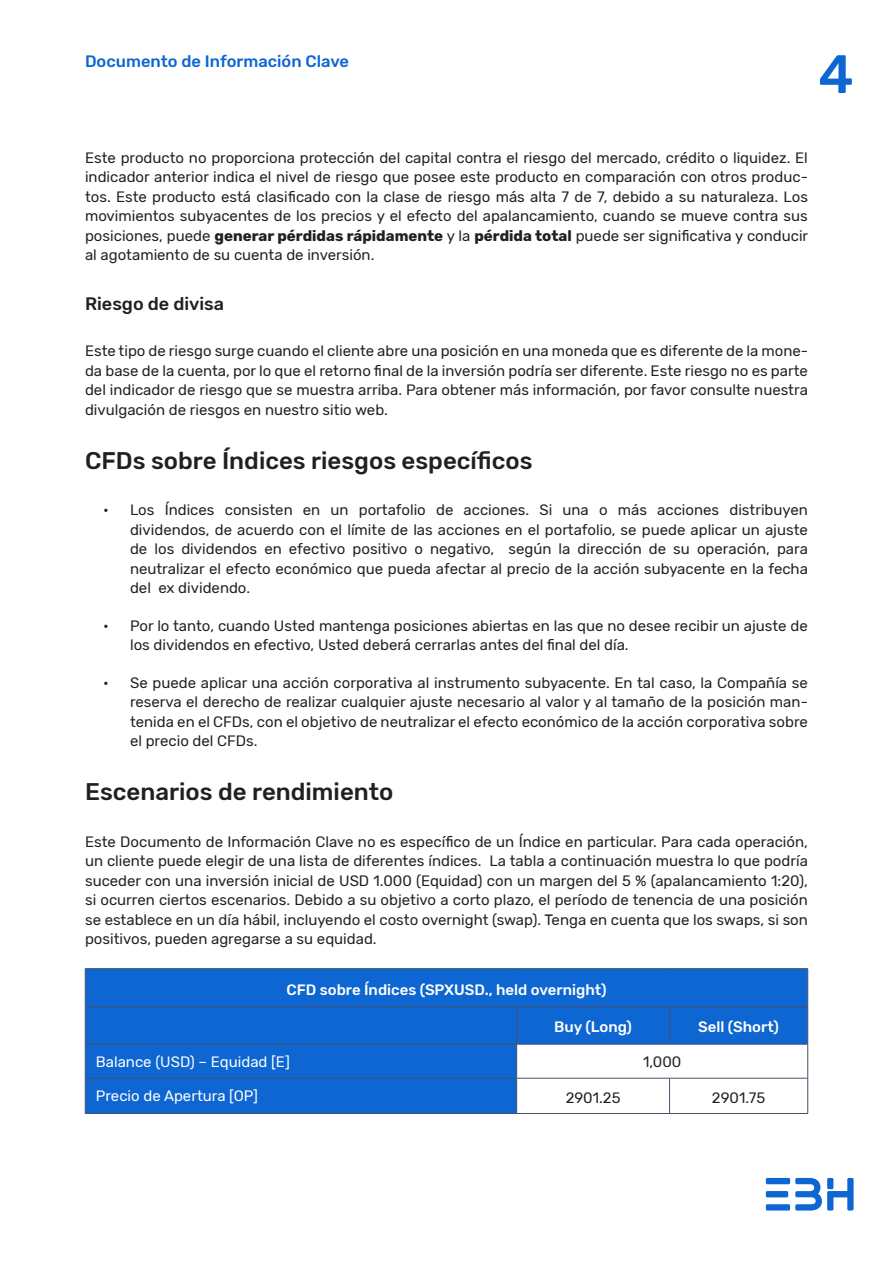
<style>
.page{position:relative;width:893px;height:1263px;background:#fff}
.page>*{position:absolute;margin:0;border:0;box-sizing:border-box;transform-origin:0 0}
.t1{font:500 54px "Rubik";color:#0d66d1}
.Title_Large{font:500 24px "Rubik";color:#231f20}
.t2{font:500 18px "Rubik";color:#231f20}
.t3{font:500 16.5px "Rubik";color:#0d66d1}
.Body_Text{font:15px/19.5px "Rubik";color:#231f20;text-align:justify}
.Table_Contents{font:500 15px "Rubik";color:#fff}
.Table_Contents-2{font:15px "Rubik";color:#fff}
.Table_Contents-3{font:15px "Rubik";color:#231f20}
.s1{font-weight:700}
</style>
<div class="page">
<svg style="left:766px;top:1178px;width:88px;height:32px"></svg>
<svg style="left:86px;top:969px;width:721px;height:144px;fill:#0d66d1"></svg>
<hr style="left:85px;top:968px;width:432px;height:1px;background:#44536a">
<hr style="left:85px;top:969px;width:1px;height:38px;background:#44536a">
<hr style="left:517px;top:968px;width:152px;height:1px;background:#44536a">
<hr style="left:669px;top:968px;width:139px;height:1px;background:#44536a">
<hr style="left:807px;top:969px;width:1px;height:38px;background:#44536a">
<hr style="left:85px;top:1007px;width:432px;height:1px;background:#44536a">
<hr style="left:85px;top:1007px;width:1px;height:37px;background:#44536a">
<hr style="left:517px;top:1007px;width:152px;height:1px;background:#44536a">
<hr style="left:516px;top:1007px;width:1px;height:37px;background:#44536a">
<hr style="left:669px;top:1007px;width:139px;height:1px;background:#44536a">
<hr style="left:669px;top:1007px;width:1px;height:37px;background:#44536a">
<hr style="left:807px;top:1007px;width:1px;height:37px;background:#44536a">
<hr style="left:85px;top:1044px;width:432px;height:1px;background:#44536a">
<hr style="left:85px;top:1044px;width:1px;height:34px;background:#44536a">
<hr style="left:517px;top:1044px;width:152px;height:1px;background:#44536a">
<hr style="left:516px;top:1044px;width:1px;height:34px;background:#44536a">
<hr style="left:669px;top:1044px;width:139px;height:1px;background:#44536a">
<hr style="left:807px;top:1044px;width:1px;height:34px;background:#44536a">
<hr style="left:85px;top:1078px;width:432px;height:1px;background:#44536a">
<hr style="left:85px;top:1078px;width:1px;height:35px;background:#44536a">
<hr style="left:517px;top:1078px;width:152px;height:1px;background:#44536a">
<hr style="left:516px;top:1078px;width:1px;height:35px;background:#44536a">
<hr style="left:669px;top:1078px;width:139px;height:1px;background:#44536a">
<hr style="left:669px;top:1078px;width:1px;height:35px;background:#44536a">
<hr style="left:807px;top:1078px;width:1px;height:35px;background:#44536a">
<hr style="left:85px;top:1113px;width:432px;height:1px;background:#44536a">
<hr style="left:517px;top:1113px;width:152px;height:1px;background:#44536a">
<hr style="left:669px;top:1113px;width:139px;height:1px;background:#44536a">
<p class="t3" style="left:85px;top:52px;width:266px">Documento de Información Clave</p>
<p class="t1" style="left:818px;top:43px;width:37px">4</p>
<p class="Body_Text" style="left:85px;top:148px;width:725px">Este producto no proporciona protección del capital contra el riesgo del mercado, crédito o liquidez. El indicador anterior indica el nivel de riesgo que posee este producto en comparación con otros produc&shy;tos. Este producto está clasificado con la clase de riesgo más alta 7 de 7, debido a su naturaleza. Los movimientos subyacentes de los precios y el efecto del apalancamiento, cuando se mueve contra sus posiciones, puede <span class="s1">generar pérdidas rápidamente</span> y la <span class="s1">pérdida total</span> puede ser significativa y conducir al agotamiento de su cuenta de inversión.</p>
<p class="t2" style="left:85px;top:293px;width:141px">Riesgo de divisa</p>
<p class="Body_Text" style="left:85px;top:342px;width:724px">Este tipo de riesgo surge cuando el cliente abre una posición en una moneda que es diferente de la mone&shy;da base de la cuenta, por lo que el retorno final de la inversión podría ser diferente. Este riesgo no es parte del indicador de riesgo que se muestra arriba. Para obtener más información, por favor consulte nuestra divulgación de riesgos en nuestro sitio web.</p>
<p class="Title_Large" style="left:85px;top:447px;width:449px">CFDs sobre Índices riesgos específicos</p>
<p class="Body_Text" style="left:130px;top:501px;width:679px;text-indent:-27px">• Los Índices consisten en un portafolio de acciones. Si una o más acciones distribuyen dividendos, de acuerdo con el límite de las acciones en el portafolio, se puede aplicar un ajuste de los dividendos en efectivo positivo o negativo, según la dirección de su operación, para neutralizar el efecto económico que pueda afectar al precio de la acción subyacente en la fecha del ex dividendo.</p>
<p class="Body_Text" style="left:130px;top:616px;width:679px;text-indent:-27px">• Por lo tanto, cuando Usted mantenga posiciones abiertas en las que no desee recibir un ajuste de los dividendos en efectivo, Usted deberá cerrarlas antes del final del día.</p>
<p class="Body_Text" style="left:130px;top:673px;width:679px;text-indent:-27px">• Se puede aplicar una acción corporativa al instrumento subyacente. En tal caso, la Compañía se reserva el derecho de realizar cualquier ajuste necesario al valor y al tamaño de la posición man&shy;tenida en el CFDs, con el objetivo de neutralizar el efecto económico de la acción corporativa sobre el precio del CFDs.</p>
<p class="Title_Large" style="left:85px;top:778px;width:310px">Escenarios de rendimiento</p>
<p class="Body_Text" style="left:85px;top:832px;width:724px">Este Documento de Información Clave no es específico de un Índice en particular. Para cada operación, un cliente puede elegir de una lista de diferentes índices. La tabla a continuación muestra lo que podría suceder con una inversión inicial de USD 1.000 (Equidad) con un margen del 5 % (apalancamiento 1:20), si ocurren ciertos escenarios. Debido a su objetivo a corto plazo, el período de tenencia de una posición se establece en un día hábil, incluyendo el costo overnight (swap). Tenga en cuenta que los swaps, si son positivos, pueden agregarse a su equidad.</p>
<p class="Table_Contents" style="left:286px;top:981px;width:321px">CFD sobre Índices (SPXUSD., held overnight)</p>
<p class="Table_Contents" style="left:554px;top:1018px;width:79px">Buy (Long)</p>
<p class="Table_Contents" style="left:698px;top:1018px;width:82px">Sell (Short)</p>
<p class="Table_Contents-2" style="left:96px;top:1053px;width:195px">Balance (USD) – Equidad [E]</p>
<p class="Table_Contents-3" style="left:643px;top:1053px;width:40px">1,000</p>
<p class="Table_Contents-2" style="left:96px;top:1087px;width:164px">Precio de Apertura [OP]</p>
<p class="Table_Contents-3" style="left:566px;top:1089px;width:56px">2901.25</p>
<p class="Table_Contents-3" style="left:712px;top:1089px;width:55px">2901.75</p>
</div>
